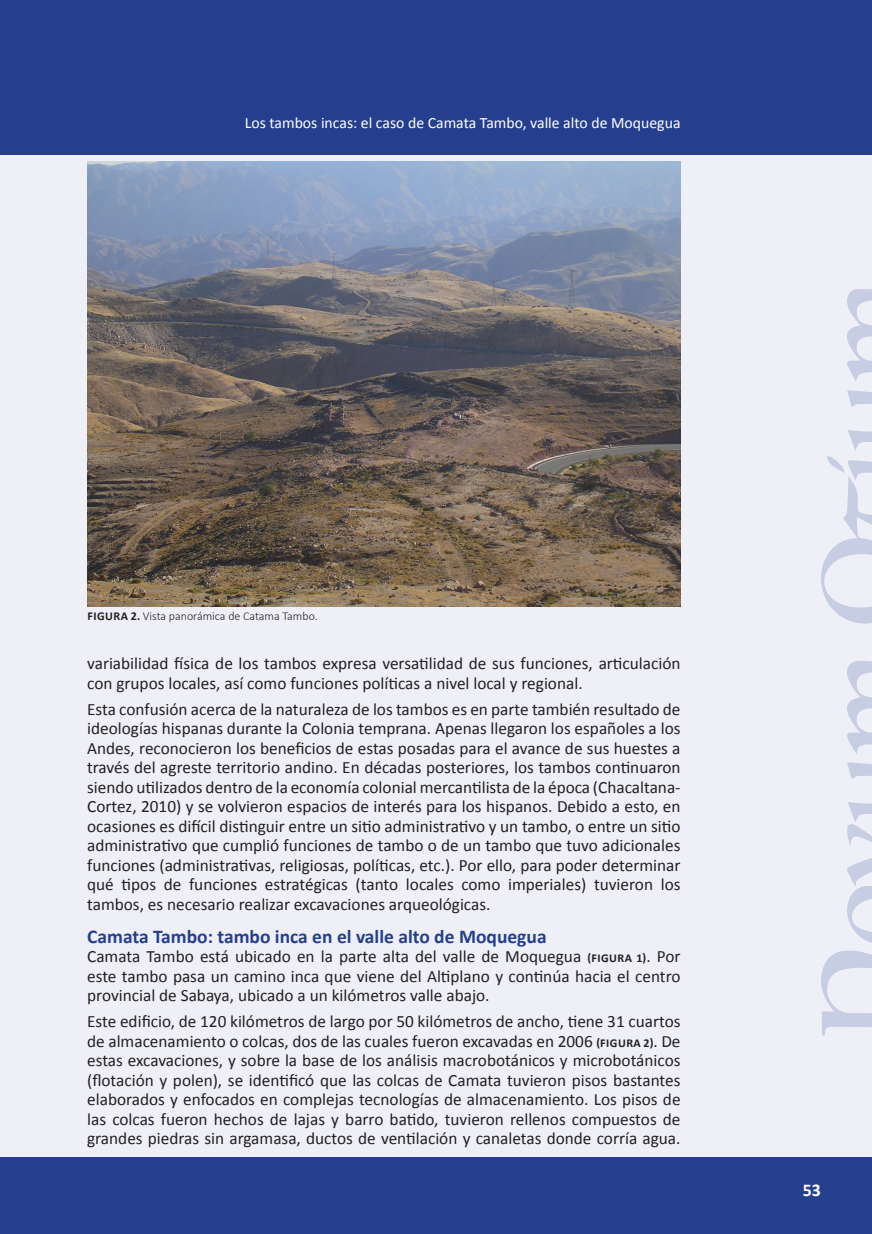
<style>
.page{position:relative;width:872px;height:1234px;background:#fff}
.page>*{position:absolute;margin:0;border:0;box-sizing:border-box;transform-origin:0 0}
.SUBTITULO_Ñaq{font:700 19.5px "Calibri";color:#253f8e}
.PARRAFO_Ñaq{font:700 18px "Calibri";color:#fff}
.PARRAFO_Ñaq-2{font:17.25px/19.5px "Calibri";color:#231f20;text-align:justify}
.CABECERA_DE_PAGINA{font:15.75px "Calibri";color:#fff}
.LEYENDA_Ñaq{font:300 12px "Calibri";color:#231f20}
.s1{font-weight:700}
.s2{font-weight:700;font-size:12px}
</style>
<div class="page">
<div style="left:0;top:0;width:872px;height:1233px;background:#eff0f7"></div>
<div style="left:0;top:0;width:872px;height:155px;background:#253f8e"></div>
<div style="left:0;top:1157px;width:872px;height:76px;background:#253f8e"></div>
<svg style="left:821px;top:950px;width:51px;height:86px"></svg>
<svg style="left:847px;top:661px;width:25px;height:282px"></svg>
<svg style="left:821px;top:289px;width:51px;height:335px"></svg>
<img style="left:87px;top:162px;width:593px;height:444px">
<p class="CABECERA_DE_PAGINA" style="left:245px;top:112px;width:437px">Los tambos incas: el caso de Camata Tambo, valle alto de Moquegua</p>
<p class="LEYENDA_Ñaq" style="left:87px;top:608px;width:232px"><span class="s1">FIGURA 2.</span> Vista panorámica de Catama Tambo.</p>
<p class="PARRAFO_Ñaq-2" style="left:87px;top:653px;width:595px">variabilidad física de los tambos expresa versatilidad de sus funciones, articulación con grupos locales, así como funciones políticas a nivel local y regional.</p>
<p class="PARRAFO_Ñaq-2" style="left:87px;top:698px;width:595px">Esta confusión acerca de la naturaleza de los tambos es en parte también resultado de ideologías hispanas durante la Colonia temprana. Apenas llegaron los españoles a los Andes, reconocieron los beneficios de estas posadas para el avance de sus huestes a través del agreste territorio andino. En décadas posteriores, los tambos continuaron siendo utilizados dentro de la economía colonial mercantilista de la época (Chacaltana-Cortez, 2010) y se volvieron espacios de interés para los hispanos. Debido a esto, en ocasiones es difícil distinguir entre un sitio administrativo y un tambo, o entre un sitio administrativo que cumplió funciones de tambo o de un tambo que tuvo adicionales funciones (administrativas, religiosas, políticas, etc.). Por ello, para poder determinar qué tipos de funciones estratégicas (tanto locales como imperiales) tuvieron los tambos, es necesario realizar excavaciones arqueológicas.</p>
<p class="SUBTITULO_Ñaq" style="left:87px;top:922px;width:461px">Camata Tambo: tambo inca en el valle alto de Moquegua</p>
<p class="PARRAFO_Ñaq-2" style="left:87px;top:945px;width:595px">Camata Tambo está ubicado en la parte alta del valle de Moquegua <span class="s2">(FIGURA 1)</span>. Por este tambo pasa un camino inca que viene del Altiplano y continúa hacia el centro provincial de Sabaya, ubicado a un kilómetros valle abajo.</p>
<p class="PARRAFO_Ñaq-2" style="left:87px;top:1010px;width:595px">Este edificio, de 120 kilómetros de largo por 50 kilómetros de ancho, tiene 31 cuartos de almacenamiento o colcas, dos de las cuales fueron excavadas en 2006 <span class="s2">(FIGURA 2)</span>. De estas excavaciones, y sobre la base de los análisis macrobotánicos y microbotánicos (flotación y polen), se identificó que las colcas de Camata tuvieron pisos bastantes elaborados y enfocados en complejas tecnologías de almacenamiento. Los pisos de las colcas fueron hechos de lajas y barro batido, tuvieron rellenos compuestos de grandes piedras sin argamasa, ductos de ventilación y canaletas donde corría agua.</p>
<p class="PARRAFO_Ñaq" style="left:802px;top:1176px;width:20px">53</p>
</div>
